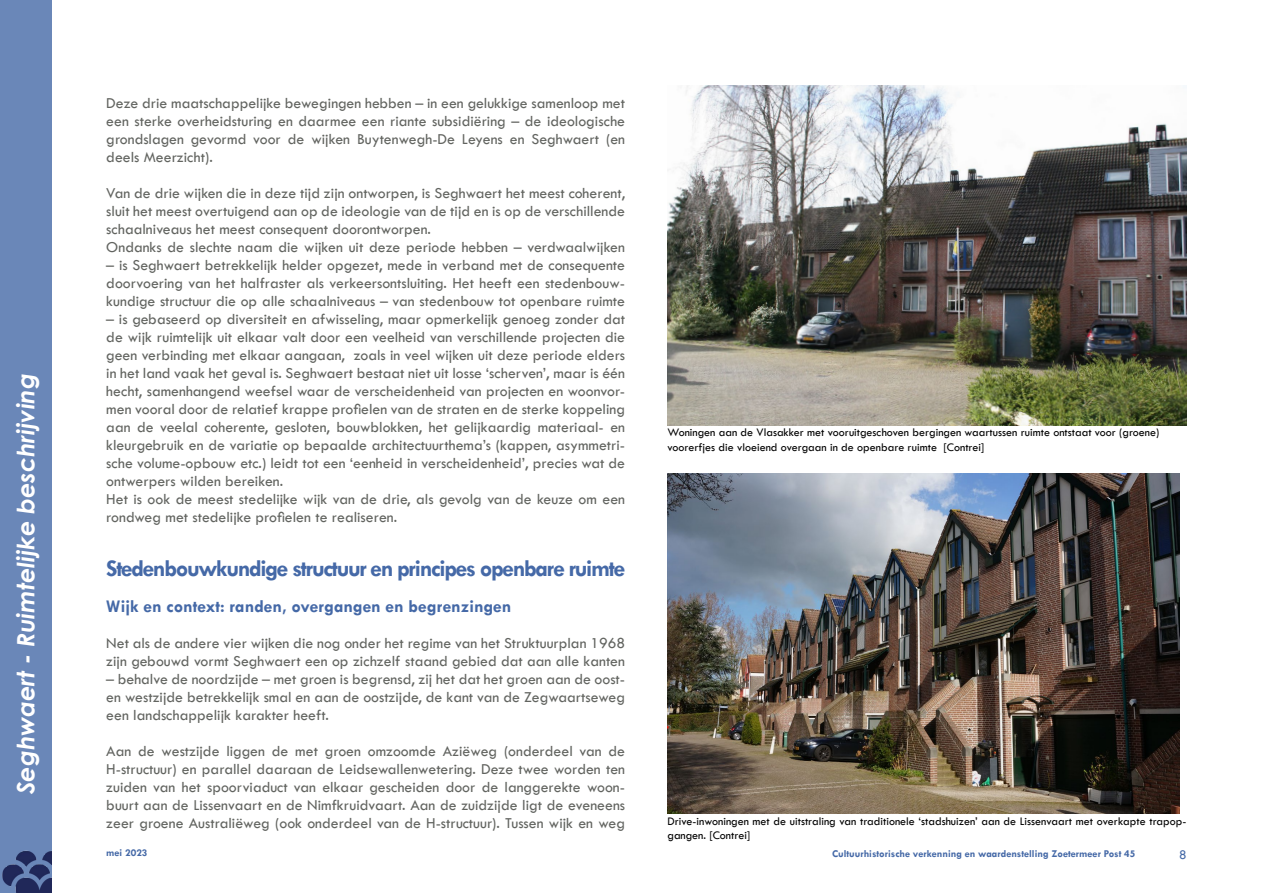
<style>
.page{position:relative;width:1263px;height:893px;background:#fff}
.page>*{position:absolute;margin:0;border:0;box-sizing:border-box;transform-origin:0 0}
.t1{font:700 24px "Tw Cen";letter-spacing:-.055em;color:#4569a7}
.t2{font:italic 700 24px "Century Gothic";color:#fff}
.t3{font:700 18px "Tw Cen";color:#4569a7}
.t4{font:500 15.75px/18px "Tw Cen";color:#626460;text-align:justify}
.t5{font:500 13.5px "Tw Cen";color:#4569a7}
.t6{font:500 12px/14.4px "Tw Cen";color:#000}
.t7{font:700 10.5px "Tw Cen";color:#4569a7}
</style>
<div class="page">
<div style="left:0;top:0;width:51px;height:893px;background:#6a87b8"></div>
<img style="left:2px;top:850px;width:49px;height:43px">
<img style="left:668px;top:473px;width:511px;height:340px">
<img style="left:668px;top:85px;width:518px;height:340px">
<h1 class="t2" style="left:8px;top:794px;width:422px;rotate:-90deg">Seghwaert - Ruimtelijke beschrijving</h1>
<p class="t4" style="left:106px;top:94px;width:520px">Deze drie maatschappelijke bewegingen hebben – in een gelukkige samenloop met een sterke overheidsturing en daarmee een riante subsidiëring – de ideologische grondslagen gevormd voor de wijken Buytenwegh-De Leyens en Seghwaert (en deels Meerzicht).</p>
<p class="t4" style="left:106px;top:184px;width:520px;text-align:left">Van de drie wijken die in deze tijd zijn ontworpen, is Seghwaert het meest coherent, sluit het meest overtuigend aan op de ideologie van de tijd en is op de verschillende schaalniveaus het meest consequent doorontworpen.<br>Ondanks de slechte naam die wijken uit deze periode hebben – verdwaalwijken</p>
<p class="t4" style="left:106px;top:256px;width:520px">– is Seghwaert betrekkelijk helder opgezet, mede in verband met de consequente doorvoering van het halfraster als verkeersontsluiting. Het heeft een stedenbouw&shy;kundige structuur die op alle schaalniveaus – van stedenbouw tot openbare ruimte</p>
<p class="t4" style="left:106px;top:310px;width:520px;text-align:left">– is gebaseerd op diversiteit en afwisseling, maar opmerkelijk genoeg zonder dat de wijk ruimtelijk uit elkaar valt door een veelheid van verschillende projecten die geen verbinding met elkaar aangaan, zoals in veel wijken uit deze periode elders in het land vaak het geval is. Seghwaert bestaat niet uit losse ‘scherven’, maar is één hecht, samenhangend weefsel waar de verscheidenheid van projecten en woonvor&shy;men vooral door de relatief krappe profielen van de straten en de sterke koppeling aan de veelal coherente, gesloten, bouwblokken, het gelijkaardig materiaal- en kleurgebruik en de variatie op bepaalde architectuurthema’s (kappen, asymmetri&shy;sche volume-opbouw etc.) leidt tot een ‘eenheid in verscheidenheid’, precies wat de ontwerpers wilden bereiken.<br>Het is ook de meest stedelijke wijk van de drie, als gevolg van de keuze om een rondweg met stedelijke profielen te realiseren.</p>
<h1 class="t1" style="left:106px;top:554px;width:520px">Stedenbouwkundige structuur en principes openbare ruimte</h1>
<p class="t3" style="left:106px;top:595px;width:407px">Wijk en context: randen, overgangen en begrenzingen</p>
<p class="t4" style="left:106px;top:634px;width:520px">Net als de andere vier wijken die nog onder het regime van het Struktuurplan 1968 zijn gebouwd vormt Seghwaert een op zichzelf staand gebied dat aan alle kanten</p>
<p class="t4" style="left:106px;top:670px;width:520px">– behalve de noordzijde – met groen is begrensd, zij het dat het groen aan de oost&shy;en westzijde betrekkelijk smal en aan de oostzijde, de kant van de Zegwaartseweg een landschappelijk karakter heeft.</p>
<p class="t4" style="left:106px;top:742px;width:520px">Aan de westzijde liggen de met groen omzoomde Aziëweg (onderdeel van de H-structuur) en parallel daaraan de Leidsewallenwetering. Deze twee worden ten zuiden van het spoorviaduct van elkaar gescheiden door de langgerekte woon&shy;buurt aan de Lissenvaart en de Nimfkruidvaart. Aan de zuidzijde ligt de eveneens zeer groene Australiëweg (ook onderdeel van de H-structuur). Tussen wijk en weg</p>
<p class="t6" style="left:668px;top:425px;width:493px">Woningen aan de Vlasakker met vooruitgeschoven bergingen waartussen ruimte ontstaat voor (groene) voorerfjes die vloeiend overgaan in de openbare ruimte [Contrei]</p>
<p class="t6" style="left:668px;top:813px;width:520px">Drive-inwoningen met de uitstraling van traditionele ‘stadshuizen’ aan de Lissenvaart met overkapte trapop&shy;gangen. [Contrei]</p>
<p class="t7" style="left:106px;top:846px;width:43px">mei 2023</p>
<p class="t7" style="left:832px;top:847px;width:305px">Cultuurhistorische verkenning en waardenstelling Zoetermeer Post 45</p>
<p class="t5" style="left:1179px;top:847px;width:9px">8</p>
</div>
